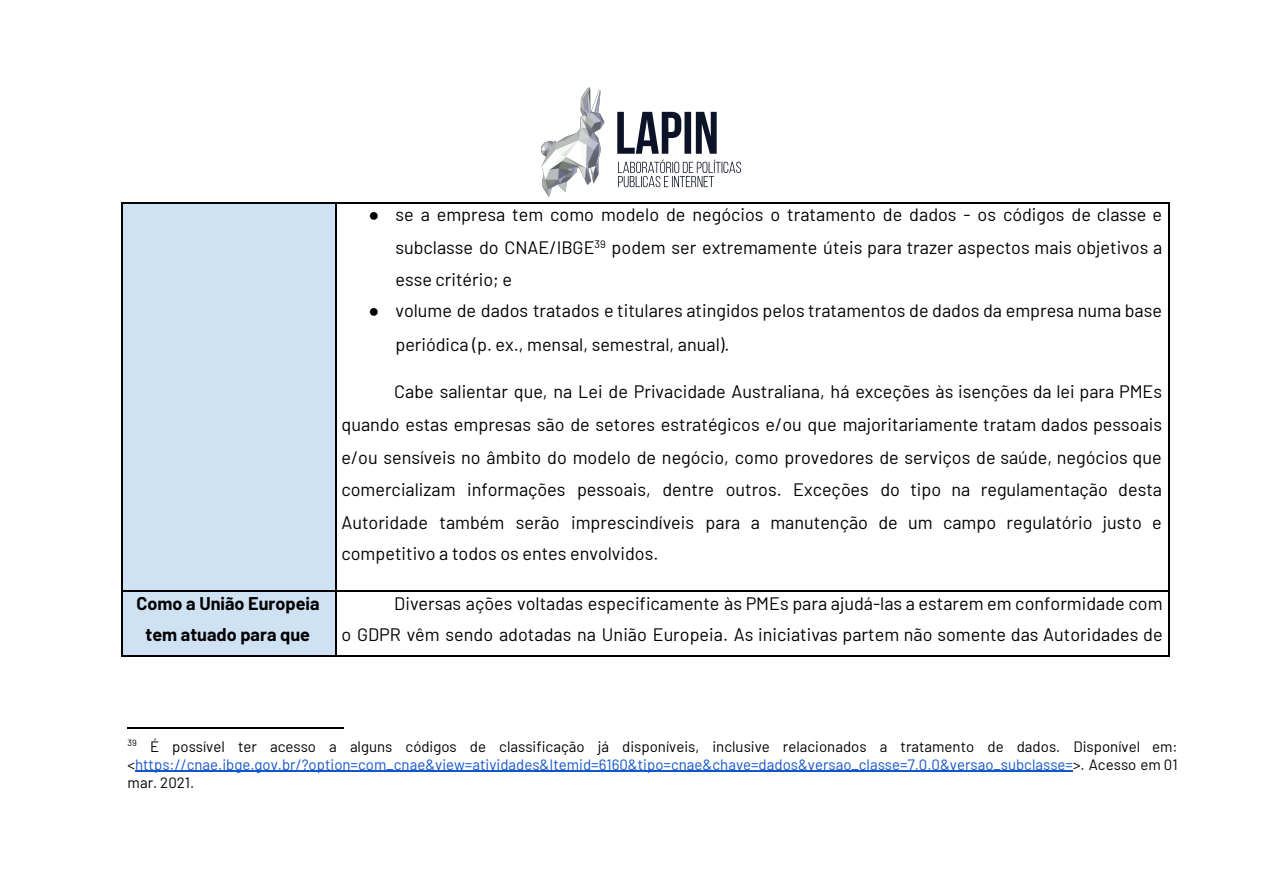
<style>
.page{position:relative;width:1265px;height:894px;background:#fff}
.page>*{position:absolute;margin:0;border:0;box-sizing:border-box;transform-origin:0 0}
.t1{font:18px/32.4px "Barlow";color:#000;text-align:right}
.t2{font:700 18px/31.5px "Barlow";color:#000;text-align:center}
.t3{font:15px/18px "Barlow";color:#000;text-align:justify}
.s1{font-family:"Arial"}
.s2{color:#15c}
</style>
<div class="page">
<hr style="left:127px;top:728px;width:216px;height:1px;background:#000">
<img style="left:541px;top:87px;width:200px;height:110px">
<hr style="left:135px;top:771px;width:937px;height:1px;background:#15c">
<div style="left:122px;top:202px;width:213px;height:389px;background:#cfe2f3"></div>
<div style="left:122px;top:591px;width:213px;height:65px;background:#cfe2f3"></div>
<hr style="left:335px;top:656px;width:834px;height:1px;background:#000">
<hr style="left:1168px;top:591px;width:1px;height:66px;background:#000">
<hr style="left:122px;top:656px;width:214px;height:1px;background:#000">
<hr style="left:122px;top:591px;width:1px;height:66px;background:#000">
<hr style="left:335px;top:591px;width:1px;height:66px;background:#000">
<hr style="left:335px;top:202px;width:834px;height:2px;background:#000">
<hr style="left:335px;top:591px;width:834px;height:1px;background:#000">
<hr style="left:1168px;top:202px;width:1px;height:390px;background:#000">
<hr style="left:122px;top:202px;width:214px;height:2px;background:#000">
<hr style="left:122px;top:591px;width:214px;height:1px;background:#000">
<hr style="left:122px;top:202px;width:1px;height:390px;background:#000">
<hr style="left:335px;top:202px;width:1px;height:390px;background:#000">
<p class="t1" style="left:368px;top:196px;width:795px;line-height:33.8px"><span class="s1">●</span> se a empresa tem como modelo de negócios o tratamento de dados - os códigos de classe e subclasse do CNAE/IBGE<sup>39</sup> podem ser extremamente úteis para trazer aspectos mais objetivos a</p>
<p class="t1" style="left:395px;top:262px;width:118px">esse critério; e</p>
<p class="t1" style="left:395px;top:293px;width:768px;line-height:33.8px;text-align:left;text-indent:-27px"><span class="s1">●</span> volume de dados tratados e titulares atingidos pelos tratamentos de dados da empresa numa base periódica (p. ex., mensal, semestral, anual).</p>
<p class="t1" style="left:341px;top:375px;width:822px;text-align:justify;text-indent:53px">Cabe salientar que, na Lei de Privacidade Australiana, há exceções às isenções da lei para PMEs quando estas empresas são de setores estratégicos e/ou que majoritariamente tratam dados pessoais e/ou sensíveis no âmbito do modelo de negócio, como provedores de serviços de saúde, negócios que comercializam informações pessoais, dentre outros. Exceções do tipo na regulamentação desta Autoridade também serão imprescindíveis para a manutenção de um campo regulatório justo e competitivo a todos os entes envolvidos.</p>
<p class="t2" style="left:137px;top:587px;width:185px">Como a União Europeia tem atuado para que</p>
<p class="t1" style="left:341px;top:587px;width:822px;line-height:31.5px">Diversas ações voltadas especificamente às PMEs para ajudá-las a estarem em conformidade com<br>o GDPR vêm sendo adotadas na União Europeia. As iniciativas partem não somente das Autoridades de</p>
<p class="t3" style="left:128px;top:737px;width:1051px"><sup>39</sup> É possível ter acesso a alguns códigos de classificação já disponíveis, inclusive relacionados a tratamento de dados. Disponível em: &lt;<span class="s2">https://cnae.ibge.gov.br/?option=com_cnae&amp;view=atividades&amp;Itemid=6160&amp;tipo=cnae&amp;chave=dados&amp;versao_classe=7.0.0&amp;versao_subclasse=</span>&gt;. Acesso em 01 mar. 2021.</p>
</div>
